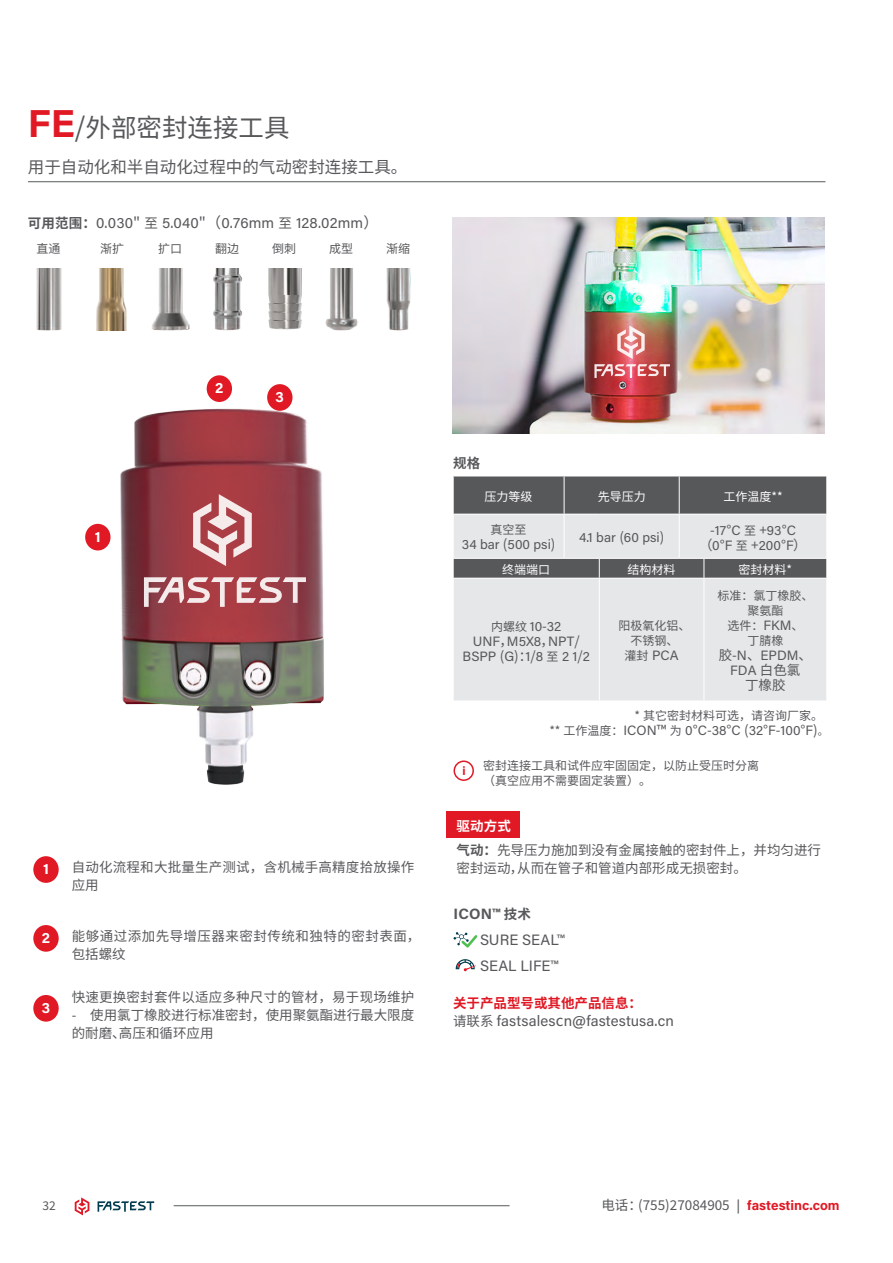
<style>
.page{position:relative;width:893px;height:1263px;background:#fff}
.page>*{position:absolute;margin:0;border:0;box-sizing:border-box;transform-origin:0 0}
.t1{font:25.5px "Noto Sans SC";color:#57585a}
.t2{font:16.5px "Noto Sans SC";color:#57585a}
.Subhead_80_Black{font:15px "Acumin Pro";letter-spacing:.01em;color:#57585a}
.Body_copy{font:15px "Acumin Pro";color:#57585a}
.Subhead_80_Black-2{font:700 15px "Acumin Pro";color:#57585a}
.t3{font:700 15px "Acumin Pro";color:#fff}
.Table___Label_body{font:13.5px/18px "Noto Sans SC";color:#57585a}
.Table___Label_body-2{font:13.5px/15px "Acumin Pro";color:#57585a;text-align:center}
.Footnote_copy{font:13.5px "Acumin Pro";color:#57585a}
.Table___Label_body-3{font:13.5px/18px "Noto Sans SC";letter-spacing:.035em;color:#57585a}
.t4{font:700 13.5px "Noto Sans SC";color:#e01925}
.t5{font:700 13.5px "Noto Sans SC";color:#fff}
.Subhead_80_Black-3{font:700 13.5px "Noto Sans SC";color:#57585a}
.Table___Label_body-4{font:12px/15px "Noto Sans SC";color:#57585a;text-align:center}
.Table___Label_body-5{font:12px "Noto Sans SC";color:#fff}
.Footnote_copy-2{font:12px "Noto Sans SC";color:#57585a}
.Body_copy-2{font:700 12px "Roboto";color:#e01925}
.s1{font-family:"Acumin Pro";font-weight:700;font-size:39px;color:#e01925}
.s2{font-size:27px}
.s3{font-family:"Noto Sans SC";font-weight:700;font-size:13.5px}
.s4{font-family:"Noto Sans SC"}
.s5{font-family:"Noto Sans SC";font-size:13.5px}
.s6{font-family:"Noto Sans SC";font-size:12px}
.s7{font-family:"Acumin Pro";font-size:13.5px}
.s8{font-family:"Acumin Pro"}
.s9{font-family:"Noto Sans SC";font-size:10.5px}
.s10{font-weight:700}
.s11{font-family:"Acumin Pro";font-weight:700;color:#e01925}
</style>
<div class="page">
<div style="left:454px;top:579px;width:372px;height:122px;background:#e6e7e9"></div>
<hr style="left:599px;top:578px;width:1px;height:123px;background:#fff">
<svg style="left:453px;top:476px;width:374px;height:103px;background:#999a9c"></svg>
<hr style="left:704px;top:578px;width:123px;height:1px;background:#fff">
<hr style="left:704px;top:578px;width:1px;height:123px;background:#fff">
<img style="left:453px;top:217px;width:371px;height:216px">
<div style="left:33px;top:856px;width:26px;height:27px;background:#e01925;border-radius:50%"></div>
<div style="left:33px;top:925px;width:26px;height:27px;background:#e01925;border-radius:50%"></div>
<div style="left:33px;top:995px;width:26px;height:27px;background:#e01925;border-radius:50%"></div>
<hr style="left:28px;top:181px;width:797px;height:1px;background:#57585a">
<img style="left:151px;top:268px;width:39px;height:63px">
<img style="left:213px;top:268px;width:29px;height:63px">
<img style="left:325px;top:268px;width:33px;height:63px">
<img style="left:386px;top:268px;width:25px;height:63px">
<img style="left:36px;top:268px;width:26px;height:63px">
<img style="left:85px;top:375px;width:239px;height:410px">
<img style="left:96px;top:268px;width:31px;height:62px">
<div style="left:85px;top:524px;width:26px;height:26px;background:#e01925;border-radius:50%"></div>
<div style="left:207px;top:375px;width:25px;height:27px;background:#e01925;border-radius:50%"></div>
<div style="left:267px;top:384px;width:26px;height:27px;background:#e01925;border-radius:50%"></div>
<svg style="left:193px;top:494px;width:59px;height:72px;background:#c9878b"></svg>
<svg style="left:144px;top:577px;width:162px;height:30px;background:#be7f84"></svg>
<div style="left:454px;top:760px;width:20px;height:21px;border:2px solid #e01925;border-radius:50%"></div>
<div style="left:446px;top:811px;width:74px;height:27px;background:#e01925"></div>
<svg style="left:453px;top:932px;width:24px;height:15px"></svg>
<svg style="left:456px;top:959px;width:20px;height:12px"></svg>
<img style="left:268px;top:268px;width:34px;height:62px">
<svg style="left:594px;top:325px;width:76px;height:53px;background:#c46e69"></svg>
<hr style="left:174px;top:1205px;width:336px;height:1px;background:#57585a">
<svg style="left:75px;top:1197px;width:14px;height:18px"></svg>
<svg style="left:98px;top:1201px;width:56px;height:11px"></svg>
<p class="t1" style="left:28px;top:113px;width:263px"><span class="s1">FE</span><span class="s2">/</span>外部密封连接工具</p>
<p class="t2" style="left:28px;top:157px;width:381px">用于自动化和半自动化过程中的气动密封连接工具。</p>
<p class="Subhead_80_Black" style="left:28px;top:212px;width:352px"><span class="s3">可用范围：</span>0.030<span class="s4">"</span> <span class="s5">至</span> 5.040<span class="s4">"（</span>0.76mm <span class="s5">至</span> 128.02mm<span class="s4">）</span></p>
<p class="Table___Label_body-4" style="left:37px;top:242px;width:25px">直通</p>
<p class="Table___Label_body-4" style="left:100px;top:242px;width:25px">渐扩</p>
<p class="Table___Label_body-4" style="left:158px;top:242px;width:25px">扩口</p>
<p class="Table___Label_body-4" style="left:215px;top:242px;width:25px">翻边</p>
<p class="Table___Label_body-4" style="left:329px;top:242px;width:25px">成型</p>
<p class="Table___Label_body-4" style="left:386px;top:242px;width:25px">渐缩</p>
<p class="Table___Label_body-4" style="left:272px;top:242px;width:25px">倒刺</p>
<p class="t3" style="left:95px;top:526px;width:7px">1</p>
<p class="t3" style="left:215px;top:377px;width:10px">2</p>
<p class="t3" style="left:276px;top:386px;width:10px">3</p>
<p class="t3" style="left:43px;top:858px;width:7px">1</p>
<p class="Table___Label_body" style="left:72px;top:859px;width:344px">自动化流程和大批量生产测试，含机械手高精度拾放操作应用</p>
<p class="t3" style="left:42px;top:927px;width:10px">2</p>
<p class="Table___Label_body-3" style="left:72px;top:927px;width:350px">能够通过添加先导增压器来密封传统和独特的密封表面，包括螺纹</p>
<p class="t3" style="left:42px;top:997px;width:10px">3</p>
<p class="Table___Label_body" style="left:72px;top:988px;width:344px">快速更换密封套件以适应多种尺寸的管材，易于现场维护</p>
<p class="Table___Label_body" style="left:72px;top:1006px;width:344px">- 使用氯丁橡胶进行标准密封，使用聚氨酯进行最大限度的耐磨、高压和循环应用</p>
<p class="Subhead_80_Black-3" style="left:453px;top:455px;width:29px">规格</p>
<p class="Table___Label_body-5" style="left:485px;top:489px;width:49px">压力等级</p>
<p class="Table___Label_body-5" style="left:598px;top:489px;width:49px">先导压力</p>
<p class="Table___Label_body-5" style="left:723px;top:489px;width:61px">工作温度**</p>
<p class="Table___Label_body-4" style="left:491px;top:522px;width:37px">真空至</p>
<p class="Table___Label_body-2" style="left:462px;top:536px;width:95px">34 bar <span class="s4">(</span>500 psi<span class="s4">)</span></p>
<p class="Table___Label_body-2" style="left:579px;top:529px;width:87px">4.1 bar <span class="s4">(</span>60 psi<span class="s4">)</span></p>
<p class="Table___Label_body-2" style="left:710px;top:522px;width:87px"><span class="s4">-</span>17<span class="s4">°</span>C <span class="s6">至</span> <span class="s4">+</span>93<span class="s4">°</span>C</p>
<p class="Table___Label_body-2" style="left:699px;top:537px;width:109px"><span class="s4">（</span>0<span class="s4">°</span>F <span class="s6">至</span> <span class="s4">+</span>200<span class="s4">°</span>F<span class="s4">）</span></p>
<p class="Table___Label_body-5" style="left:502px;top:562px;width:49px">终端端口</p>
<p class="Table___Label_body-5" style="left:628px;top:562px;width:49px">结构材料</p>
<p class="Table___Label_body-5" style="left:739px;top:562px;width:55px">密封材料*</p>
<p class="Table___Label_body-4" style="left:717px;top:588px;width:98px">标准：氯丁橡胶、聚氨酯<br>选件：<span class="s7">FKM</span>、<br>丁腈橡</p>
<p class="Table___Label_body" style="left:719px;top:648px;width:95px;line-height:15px;text-align:center">胶-<span class="s8">N</span>、<span class="s8">EPDM</span>、<br><span class="s8">FDA</span> 白色氯<br>丁橡胶</p>
<p class="Footnote_copy-2" style="left:634px;top:709px;width:190px">* 其它密封材料可选，请咨询厂家。</p>
<p class="Footnote_copy" style="left:549px;top:721px;width:281px"><span class="s6">** 工作温度：</span>ICON<span class="s4">™</span> <span class="s6">为</span> 0<span class="s4">°</span>C<span class="s4">-</span>38<span class="s4">°</span>C <span class="s4">(</span>32<span class="s4">°</span>F<span class="s4">-</span>100<span class="s4">°</span>F<span class="s4">)</span><span class="s9">。</span></p>
<p class="Table___Label_body-2" style="left:463px;top:618px;width:129px"><span class="s6">内螺纹</span> 10<span class="s4">-</span>32<br>UNF<span class="s4">，</span>M5X8<span class="s4">，</span>NPT<span class="s4">/<br></span>BSPP <span class="s4">(</span>G<span class="s4">)：</span>1<span class="s4">/</span>8 <span class="s6">至</span> 2 1<span class="s4">/</span>2</p>
<p class="Table___Label_body-4" style="left:619px;top:618px;width:73px">阳极氧化铝、</p>
<p class="Table___Label_body-4" style="left:631px;top:633px;width:49px">不锈钢、</p>
<p class="Table___Label_body-2" style="left:625px;top:647px;width:56px"><span class="s6">灌封</span> PCA</p>
<p class="Body_copy-2" style="left:462px;top:762px;width:5px">i</p>
<p class="Table___Label_body-4" style="left:483px;top:758px;width:277px">密封连接工具和试件应牢固固定，以防止受压时分离</p>
<p class="Table___Label_body-4" style="left:483px;top:773px;width:169px">（真空应用不需要固定装置）。</p>
<p class="t5" style="left:457px;top:819px;width:56px">驱动方式</p>
<p class="Table___Label_body" style="left:457px;top:841px;width:366px"><span class="s10">气动：</span>先导压力施加到没有金属接触的密封件上，并均匀进行密封运动，从而在管子和管道内部形成无损密封。</p>
<p class="Subhead_80_Black-2" style="left:454px;top:903px;width:79px">ICON™ <span class="s5">技术</span></p>
<p class="Body_copy" style="left:480px;top:929px;width:86px">SURE SEAL™</p>
<p class="Subhead_80_Black" style="left:480px;top:956px;width:79px">SEAL LIFE™</p>
<p class="t4" style="left:453px;top:996px;width:190px">关于产品型号或其他产品信息：</p>
<p class="Subhead_80_Black" style="left:453px;top:1011px;width:222px"><span class="s5">请联系</span> fastsales<span class="s4">c</span>n@fastestusa.cn</p>
<p class="Table___Label_body-4" style="left:42px;top:1198px;width:15px">32</p>
<p class="Table___Label_body" style="left:601px;top:1196px;width:240px">电话：(755)27084905 <span class="s8">|</span> <span class="s11">fastestinc.com</span></p>
</div>
